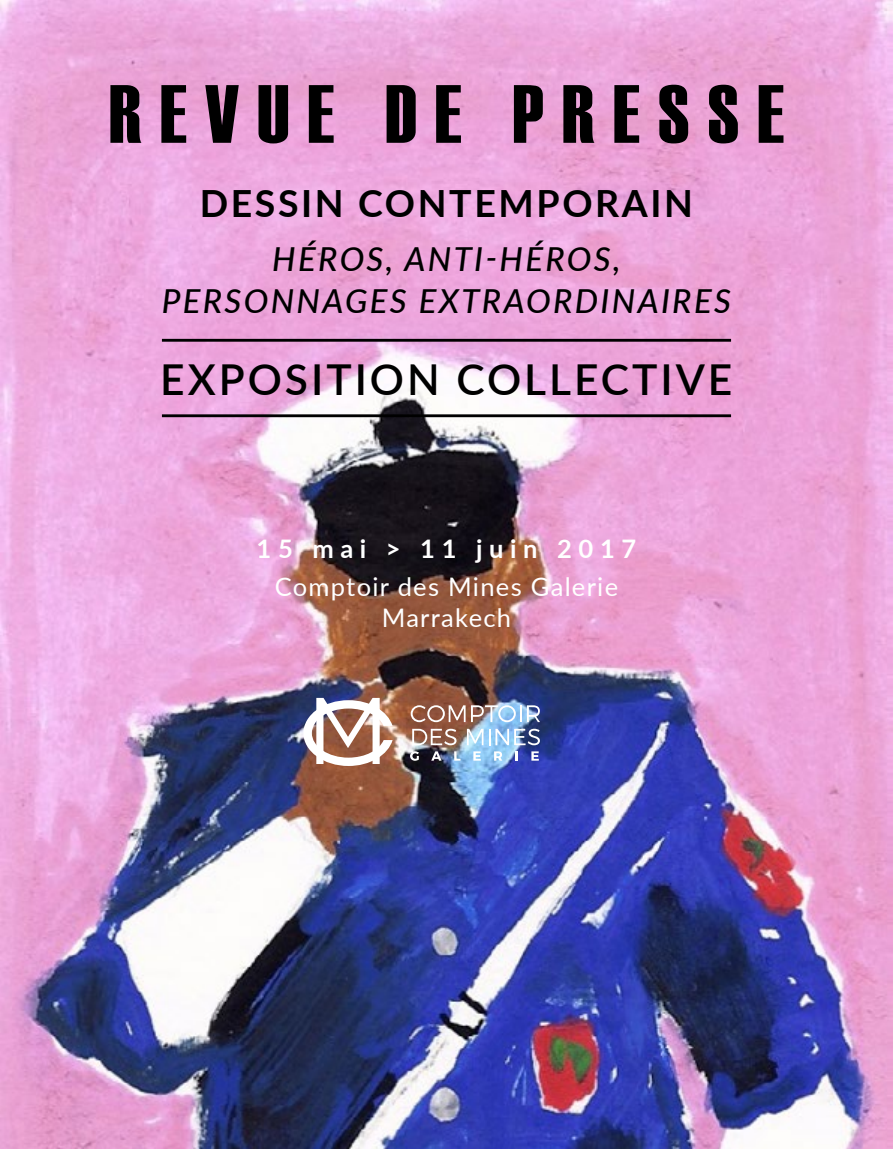
<style>
.page{position:relative;width:893px;height:1149px;background:#fff}
.page>*{position:absolute;margin:0;border:0;box-sizing:border-box;transform-origin:0 0}
.t1{font:82.35px "Haettenschweiler";letter-spacing:.22em;color:#000}
.t2{font:600 42.6px "Lato";letter-spacing:.07em;color:#000}
.t3{font:700 37.5px "Lato";letter-spacing:.07em;color:#000}
.t4{font:italic 500 33px "Lato";letter-spacing:.07em;color:#000}
.t5{font:25.5px "Lato";letter-spacing:.05em;color:#fff}
.t6{font:700 25.5px "Lato";letter-spacing:.26em;color:#fff}
</style>
<div class="page">
<img style="left:0;top:0;width:893px;height:1148px">
<hr style="left:162px;top:339px;width:569px;height:2px;background:#000">
<hr style="left:162px;top:414px;width:569px;height:3px;background:#000">
<img style="left:303px;top:697px;width:90px;height:68px">
<svg style="left:411px;top:705px;width:110px;height:17px"></svg>
<svg style="left:527px;top:705px;width:13px;height:16px"></svg>
<svg style="left:412px;top:728px;width:45px;height:17px"></svg>
<svg style="left:467px;top:728px;width:16px;height:17px"></svg>
<svg style="left:489px;top:728px;width:51px;height:17px"></svg>
<svg style="left:410px;top:751px;width:9px;height:9px"></svg>
<svg style="left:431px;top:751px;width:11px;height:9px"></svg>
<svg style="left:454px;top:751px;width:6px;height:9px"></svg>
<svg style="left:473px;top:751px;width:8px;height:9px"></svg>
<svg style="left:494px;top:751px;width:8px;height:9px"></svg>
<svg style="left:515px;top:751px;width:3px;height:9px"></svg>
<svg style="left:531px;top:751px;width:8px;height:9px"></svg>
<p class="t1" style="left:109px;top:67px;width:677px">REVUE DE PRESSE</p>
<p class="t3" style="left:200px;top:176px;width:495px">DESSIN CONTEMPORAIN</p>
<p class="t4" style="left:272px;top:235px;width:350px">HÉROS, ANTI-HÉROS,</p>
<p class="t4" style="left:162px;top:277px;width:571px">PERSONNAGES EXTRAORDINAIRES</p>
<p class="t2" style="left:160px;top:348px;width:574px">EXPOSITION COLLECTIVE</p>
<p class="t6" style="left:257px;top:529px;width:381px">15 mai &gt; 11 juin 2017</p>
<p class="t5" style="left:275px;top:568px;width:345px">Comptoir des Mines Galerie</p>
<p class="t5" style="left:382px;top:599px;width:131px">Marrakech</p>
</div>
